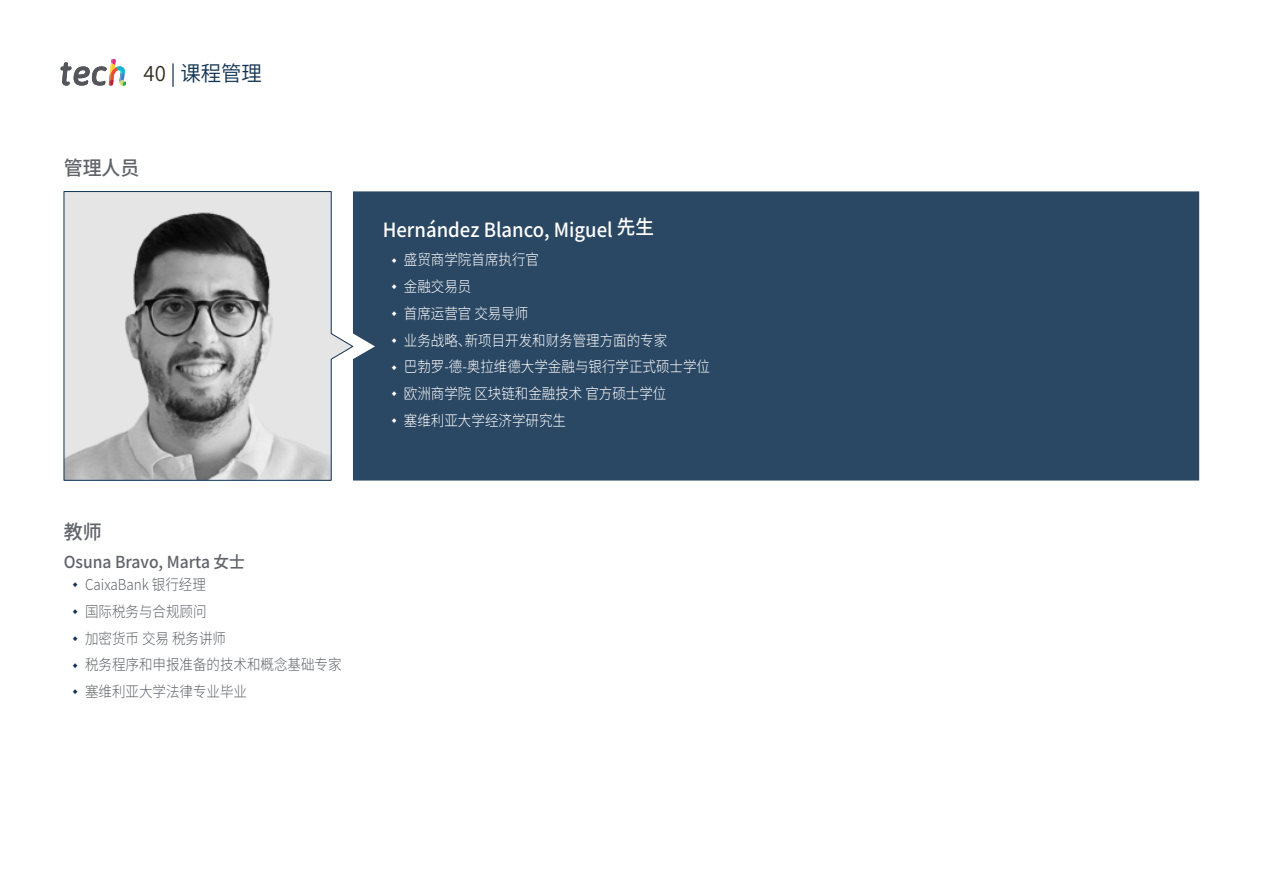
<style>
.page{position:relative;width:1263px;height:893px;background:#fff}
.page>*{position:absolute;margin:0;border:0;box-sizing:border-box;transform-origin:0 0}
.t1{font:21px "Source Han Sans CN";color:#123352}
.t2{font:500 19.5px "Source Han Sans CN";color:#fff;scale:.95 1}
.t3{font:500 19.5px "Source Han Sans CN";color:#61646a}
.t4{font:500 16.5px "Source Han Sans CN";color:#61646a;scale:.95 1}
.t5{font:300 15px/26.7px "Source Han Sans CN";color:#fff;scale:.9 1}
.t6{font:300 15px/26.7px "Source Han Sans CN";color:#61646a;scale:.9 1}
.s1{color:#312e20}
</style>
<div class="page">
<div style="left:353px;top:191px;width:846px;height:290px;background:#2a4763"></div>
<svg style="left:64px;top:191px;width:289px;height:290px;background:#bbbcbc"></svg>
<svg style="left:61px;top:59px;width:65px;height:27px"></svg>
<svg style="left:392px;top:258px;width:5px;height:5px"></svg>
<svg style="left:392px;top:285px;width:5px;height:5px"></svg>
<svg style="left:392px;top:311px;width:5px;height:5px"></svg>
<svg style="left:392px;top:338px;width:5px;height:5px"></svg>
<svg style="left:392px;top:365px;width:5px;height:5px"></svg>
<svg style="left:392px;top:392px;width:5px;height:5px"></svg>
<svg style="left:392px;top:418px;width:5px;height:5px"></svg>
<h1 class="t1" style="left:144px;top:61px;width:120px"><span class="s1">40</span> | 课程管理</h1>
<h2 class="t3" style="left:64px;top:157px;width:77px">管理人员</h2>
<h2 class="t3" style="left:64px;top:520px;width:39px">教师</h2>
<p class="t4" style="left:64px;top:552px;width:192px">Osuna Bravo, Marta 女士</p>
<p class="t6" style="left:85px;top:572px;width:286px">CaixaBank 银行经理<br>国际税务与合规顾问<br>加密货币 交易 税务讲师<br>税务程序和申报准备的技术和概念基础专家塞维利亚大学法律专业毕业</p>
<h2 class="t2" style="left:383px;top:219px;width:287px">Hernández Blanco, Miguel 先生</h2>
<p class="t5" style="left:404px;top:247px;width:341px">盛贸商学院首席执行官<br>金融交易员<br>首席运营官 交易导师<br>业务战略、新项目开发和财务管理方面的专家<br>巴勃罗-德-奥拉维德大学金融与银行学正式硕士学位欧洲商学院 区块链和金融技术 官方硕士学位<br>塞维利亚大学经济学研究生</p>
</div>
